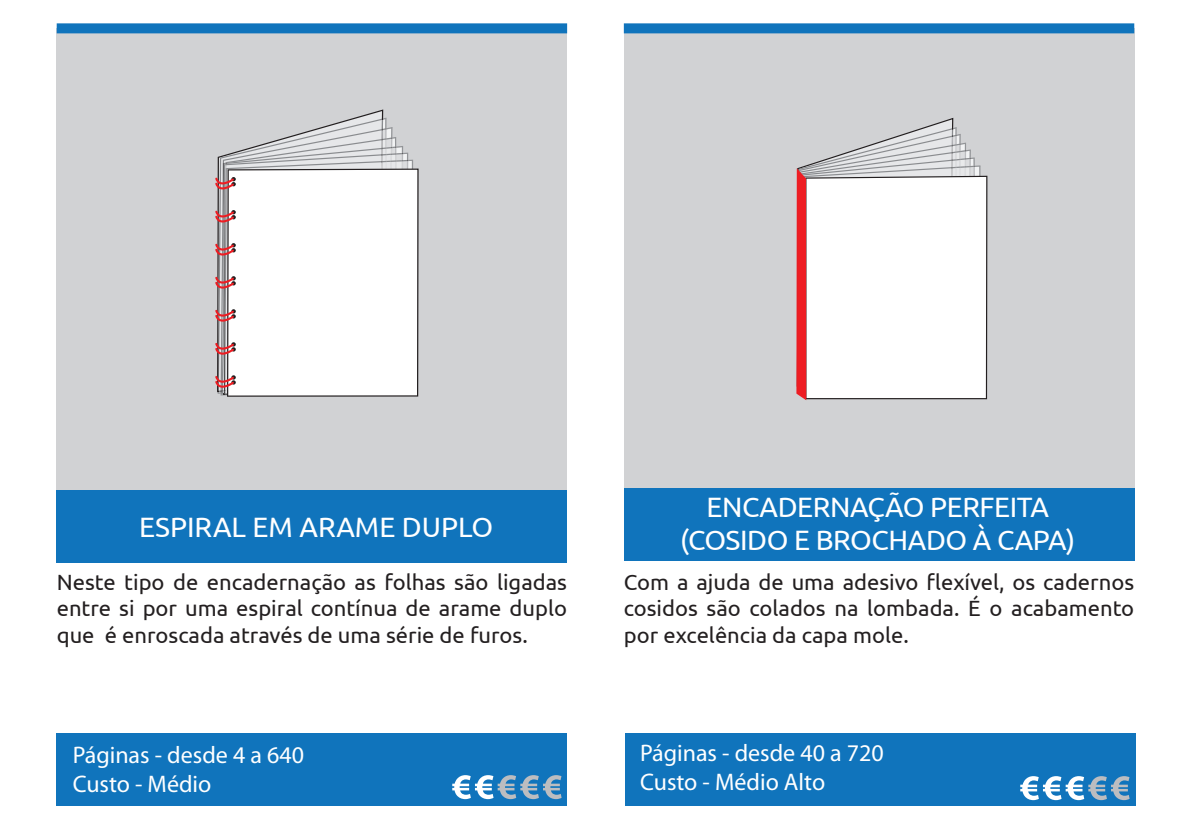
<style>
.page{position:relative;width:1191px;height:840px;background:#fff}
.page>*{position:absolute;margin:0;border:0;box-sizing:border-box;transform-origin:0 0}
.t1{font:28px/33.6px "Ubuntu";letter-spacing:-.015em;color:#fff;text-align:center}
.t2{font:24px/28.8px "Myriad Pro";color:#fff}
.t3{font:22px/26.4px "Ubuntu";color:#231f20;text-align:justify}
</style>
<div class="page">
<div style="left:624px;top:28px;width:510px;height:461px;background:#d1d2d4"></div>
<svg style="left:796px;top:127px;width:190px;height:273px;background:#f2eaeb"></svg>
<div style="left:624px;top:488px;width:510px;height:72px;background:#1074bc"></div>
<div style="left:625px;top:732px;width:510px;height:72px;background:#1074bc"></div>
<div style="left:624px;top:23px;width:510px;height:10px;background:#1074bc"></div>
<svg style="left:1020px;top:776px;width:109px;height:23px"></svg>
<div style="left:57px;top:28px;width:510px;height:461px;background:#d1d2d4"></div>
<svg style="left:227px;top:168px;width:191px;height:228px"></svg>
<svg style="left:215px;top:119px;width:198px;height:276px;background:#efeded"></svg>
<div style="left:57px;top:490px;width:510px;height:72px;background:#1074bc"></div>
<div style="left:57px;top:732px;width:510px;height:72px;background:#1074bc"></div>
<div style="left:57px;top:23px;width:510px;height:10px;background:#1074bc"></div>
<svg style="left:452px;top:775px;width:109px;height:23px"></svg>
<p class="t1" style="left:139px;top:509px;width:355px">ESPIRAL EM ARAME DUPLO</p>
<p class="t3" style="left:57px;top:568px;width:512px">Neste tipo de encadernação as folhas são ligadas entre si por uma espiral contínua de arame duplo que é enroscada através de uma série de furos.</p>
<p class="t2" style="left:73px;top:740px;width:233px">Páginas - desde 4 a 640<br>Custo - Médio</p>
<p class="t1" style="left:680px;top:488px;width:396px">ENCADERNAÇÃO PERFEITA (COSIDO E BROCHADO À CAPA)</p>
<p class="t3" style="left:624px;top:568px;width:512px">Com a ajuda de uma adesivo flexível, os cadernos cosidos são colados na lombada. É o acabamento por excelência da capa mole.</p>
<p class="t2" style="left:640px;top:738px;width:245px">Páginas - desde 40 a 720<br>Custo - Médio Alto</p>
</div>
